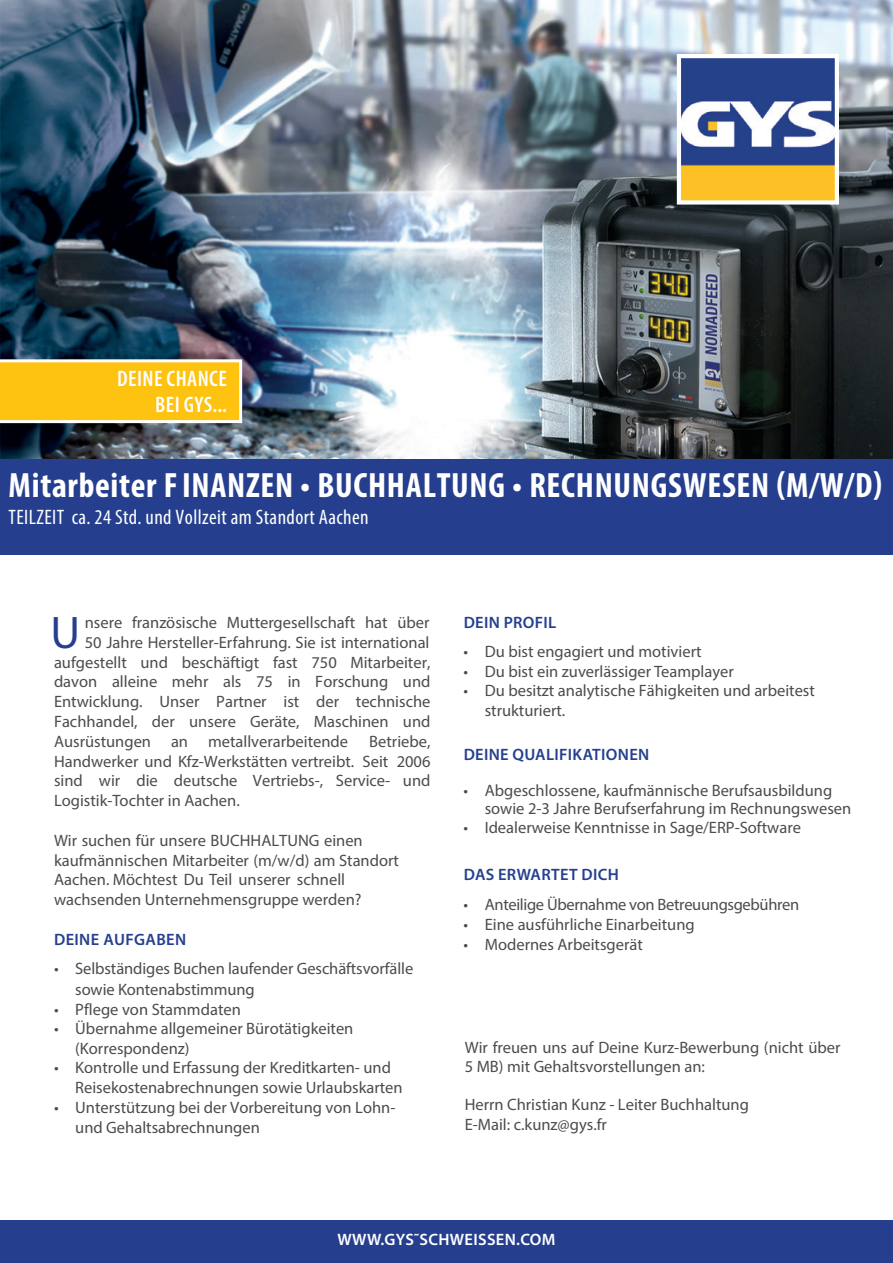
<style>
.page{position:relative;width:893px;height:1263px;background:#fff}
.page>*{position:absolute;margin:0;border:0;box-sizing:border-box;transform-origin:0 0}
.t1{font:45.9px "Myriad Pro";color:#253f8e}
.t2{font:700 condensed 35.25px "Myriad Pro";letter-spacing:.02em;color:#fff}
.t3{font:600 condensed 22.5px/25.5px "Myriad Pro";letter-spacing:.02em;color:#fff;text-align:right}
.t4{font:condensed 21px "Myriad Pro";letter-spacing:.02em;color:#fff}
.t5{font:16.5px/19.8px "Myriad Pro";color:#4b4c4d}
.t6{font:600 16.5px "Myriad Pro";letter-spacing:.02em;color:#253f8e}
.t7{font:16.5px "Myriad Pro";letter-spacing:-.02em;color:#4b4c4d}
.t8{font:600 16.5px "Myriad Pro";letter-spacing:.02em;color:#fff}
</style>
<div class="page">
<img style="left:0;top:0;width:893px;height:459px">
<svg style="left:675px;top:52px;width:166px;height:155px"></svg>
<div style="left:0;top:459px;width:893px;height:96px;background:#253f8e"></div>
<svg style="left:0;top:359px;width:242px;height:64px;background:#fcc728"></svg>
<div style="left:0;top:1220px;width:893px;height:43px;background:#253f8e"></div>
<h3 class="t3" style="left:117px;top:366px;width:111px">DEINE CHANCE<br>BEI GYS...</h3>
<h2 class="t2" style="left:9px;top:463px;width:875px">Mitarbeiter FINANZEN • BUCHHALTUNG • RECHNUNGSWESEN (M/W/D)</h2>
<p class="t4" style="left:8px;top:504px;width:362px">TEILZEIT ca. 24 Std. und Vollzeit am Standort Aachen</p>
<h1 class="t1" style="left:51px;top:604px;width:31px">U</h1>
<p class="t5" style="left:85px;top:612px;width:346px">nsere französische Muttergesellschaft hat über</p>
<p class="t5" style="left:85px;top:632px;width:346px">50 Jahre Hersteller-Erfahrung. Sie ist international</p>
<p class="t5" style="left:54px;top:652px;width:378px">aufgestellt und beschäftigt fast 750 Mitarbeiter,</p>
<p class="t5" style="left:54px;top:672px;width:378px">davon alleine mehr als 75 in Forschung und</p>
<p class="t5" style="left:54px;top:691px;width:378px">Entwicklung. Unser Partner ist der technische</p>
<p class="t5" style="left:54px;top:711px;width:378px">Fachhandel, der unsere Geräte, Maschinen und</p>
<p class="t5" style="left:54px;top:731px;width:296px">Ausrüstungen an metallverarbeitende</p>
<p class="t5" style="left:54px;top:731px;width:378px;text-align:justify;text-indent:315px">Betriebe, Handwerker und Kfz-Werkstätten vertreibt. Seit 2006 sind wir die deutsche Vertriebs-, Service- und Logistik-Tochter in Aachen.</p>
<p class="t5" style="left:54px;top:830px;width:346px">Wir suchen für unsere BUCHHALTUNG einen kaufmännischen Mitarbeiter (m/w/d) am Standort Aachen. Möchtest Du Teil unserer schnell wachsenden Unternehmensgruppe werden?</p>
<p class="t6" style="left:54px;top:929px;width:133px">DEINE AUFGABEN</p>
<p class="t5" style="left:75px;top:958px;width:339px;line-height:20.5px;text-indent:-21px">• Selbständiges Buchen laufender Geschäftsvorfälle sowie Kontenabstimmung</p>
<p class="t5" style="left:54px;top:999px;width:188px">• Pflege von Stammdaten</p>
<p class="t5" style="left:75px;top:1018px;width:280px;text-indent:-21px">• Übernahme allgemeiner Bürotätigkeiten (Korrespondenz)</p>
<p class="t5" style="left:75px;top:1058px;width:329px;text-indent:-21px">• Kontrolle und Erfassung der Kreditkarten- und<br>Reisekostenabrechnungen sowie Urlaubskarten</p>
<p class="t5" style="left:75px;top:1097px;width:322px;text-indent:-21px">• Unterstützung bei der Vorbereitung von Lohn&shy;und Gehaltsabrechnungen</p>
<p class="t6" style="left:464px;top:612px;width:94px">DEIN PROFIL</p>
<p class="t5" style="left:463px;top:641px;width:240px">• Du bist engagiert und motiviert</p>
<p class="t5" style="left:463px;top:661px;width:272px">• Du bist ein zuverlässiger Teamplayer</p>
<p class="t5" style="left:485px;top:679px;width:332px;line-height:20.5px;text-indent:-21px">• Du besitzt analytische Fähigkeiten und arbeitest strukturiert.</p>
<p class="t6" style="left:464px;top:744px;width:187px">DEINE QUALIFIKATIONEN</p>
<p class="t5" style="left:485px;top:781px;width:368px;line-height:18.5px;text-indent:-21px">• Abgeschlossene, kaufmännische Berufsausbildung sowie 2-3 Jahre Berufserfahrung im Rechnungswesen</p>
<p class="t5" style="left:463px;top:817px;width:339px">• Idealerweise Kenntnisse in Sage/ERP-Software</p>
<p class="t6" style="left:464px;top:863px;width:157px">DAS ERWARTET DICH</p>
<p class="t7" style="left:463px;top:894px;width:337px">• Anteilige Übernahme von Betreuungsgebühren</p>
<p class="t5" style="left:463px;top:914px;width:233px">• Eine ausführliche Einarbeitung</p>
<p class="t5" style="left:463px;top:934px;width:181px">• Modernes Arbeitsgerät</p>
<p class="t5" style="left:465px;top:1037px;width:377px">Wir freuen uns auf Deine Kurz-Bewerbung (nicht über<br>5 MB) mit Gehaltsvorstellungen an:</p>
<p class="t5" style="left:465px;top:1095px;width:286px">Herrn Christian Kunz - Leiter Buchhaltung<br>E-Mail: c.kunz@gys.fr</p>
<p class="t8" style="left:337px;top:1228px;width:220px">WWW.GYS˜SCHWEISSEN.COM</p>
</div>
